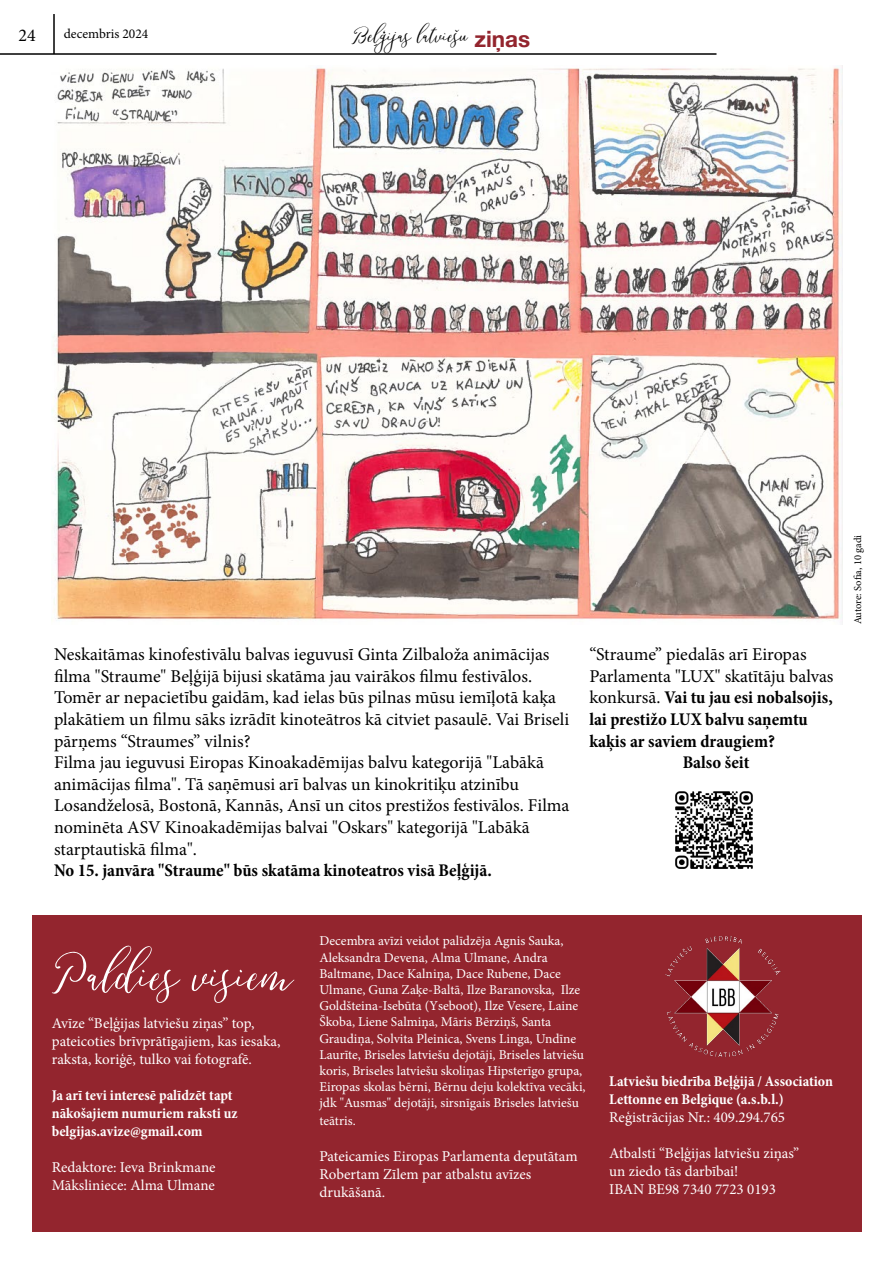
<style>
.page{position:relative;width:893px;height:1263px;background:#fff}
.page>*{position:absolute;margin:0;border:0;box-sizing:border-box;transform-origin:0 0}
.t1{font:55.5px "Harvester";color:#fff}
.t2{font:24px "Harvester";color:#000}
.t3{font:18px/21.6px "Minion Pro";color:#000}
.t4{font:700 condensed 18px "Minion Pro";color:#000}
.t5{font:15px/18px "Minion Pro";color:#fff}
.t6{font:700 condensed 15px/18px "Minion Pro";color:#fff}
.t7{font:13.5px/16.2px "Minion Pro";color:#fff}
.t8{font:13.5px "Minion Pro";color:#000}
.t9{font:10.5px "Minion Pro";letter-spacing:-.005em;color:#000}
.s1{font-weight:400;font-stretch:normal}
</style>
<div class="page">
<hr style="left:0;top:53px;width:716px;height:2px;background:#000">
<hr style="left:53px;top:14px;width:2px;height:40px;background:#000">
<div style="left:32px;top:916px;width:829px;height:316px;background:#93252e"></div>
<img style="left:665px;top:936px;width:116px;height:121px">
<img style="left:53px;top:65px;width:790px;height:558px">
<img style="left:675px;top:791px;width:78px;height:78px">
<p class="t3" style="left:18px;top:25px;width:19px">24</p>
<h2 class="t2" style="left:351px;top:18px;width:180px">Beļģijas latviešu <sub>ziņas</sub></h2>
<p class="t8" style="left:64px;top:25px;width:86px">decembris 2024</p>
<p class="t3" style="left:54px;top:644px;width:517px">Neskaitāmas kinofestivālu balvas ieguvusī Ginta Zilbaloža animācijas filma "Straume" Beļģijā bijusi skatāma jau vairākos filmu festivālos.<br>Tomēr ar nepacietību gaidām, kad ielas būs pilnas mūsu iemīļotā kaķa plakātiem un filmu sāks izrādīt kinoteātros kā citviet pasaulē. Vai Briseli pārņems “Straumes” vilnis?<br>Filma jau ieguvusi Eiropas Kinoakadēmijas balvu kategorijā "Labākā animācijas filma". Tā saņēmusi arī balvas un kinokritiķu atzinību Losandželosā, Bostonā, Kannās, Ansī un citos prestižos festivālos. Filma nominēta ASV Kinoakadēmijas balvai "Oskars" kategorijā "Labākā starptautiskā filma".</p>
<p class="t4" style="left:54px;top:858px;width:439px">No 15. janvāra "Straume" būs skatāma kinoteatros visā Beļģijā.</p>
<p class="t3" style="left:589px;top:644px;width:219px">“Straume” piedalās arī Eiropas</p>
<p class="t3" style="left:589px;top:665px;width:246px">Parlamenta "LUX" skatītāju balvas</p>
<p class="t4" style="left:589px;top:685px;width:245px"><span class="s1">konkursā.</span> Vai tu jau esi nobalsojis,</p>
<p class="t4" style="left:589px;top:707px;width:220px">lai prestižo LUX balvu saņemtu</p>
<p class="t4" style="left:589px;top:728px;width:187px">kaķis ar saviem draugiem?</p>
<p class="t4" style="left:683px;top:750px;width:68px">Balso šeit</p>
<p class="t9" style="left:851px;top:624px;width:91px;rotate:-90deg">Autore: Sofia, 10 gadi</p>
<h1 class="t1" style="left:52px;top:934px;width:243px">Paldies visiem</h1>
<p class="t5" style="left:52px;top:1014px;width:230px">Avīze “Beļģijas latviešu ziņas” top, pateicoties brīvprātīgajiem, kas iesaka, raksta, koriģē, tulko vai fotografē.</p>
<p class="t6" style="left:52px;top:1086px;width:187px">Ja arī tevi interesē palīdzēt tapt nākošajiem numuriem raksti uz belgijas.avize@gmail.com</p>
<p class="t5" style="left:52px;top:1158px;width:165px">Redaktore: Ieva Brinkmane<br>Māksliniece: Alma Ulmane</p>
<p class="t7" style="left:319px;top:933px;width:268px">Decembra avīzi veidot palīdzēja Agnis Sauka, Aleksandra Devena, Alma Ulmane, Andra Baltmane, Dace Kalniņa, Dace Rubene, Dace Ulmane, Guna Zaķe-Baltā, Ilze Baranovska, Ilze Goldšteina-Isebūta (Yseboot), Ilze Vesere, Laine Škoba, Liene Salmiņa, Māris Bērziņš, Santa Graudiņa, Solvita Pleinica, Svens Linga, Undīne Laurīte, Briseles latviešu dejotāji, Briseles latviešu koris, Briseles latviešu skoliņas Hipsterīgo grupa, Eiropas skolas bērni, Bērnu deju kolektīva vecāki, jdk "Ausmas" dejotāji, sirsnīgais Briseles latviešu</p>
<p class="t7" style="left:319px;top:1113px;width:38px">teātris.</p>
<p class="t5" style="left:319px;top:1147px;width:260px">Pateicamies Eiropas Parlamenta deputātam<br>Robertam Zīlem par atbalstu avīzes drukāšanā.</p>
<p class="t6" style="left:609px;top:1072px;width:225px">Latviešu biedrība Beļģijā / Association<br>Lettonne en Belgique (a.s.b.l.)</p>
<p class="t5" style="left:609px;top:1108px;width:177px">Reģistrācijas Nr.: 409.294.765</p>
<p class="t5" style="left:609px;top:1144px;width:192px">Atbalsti “Beļģijas latviešu ziņas” un ziedo tās darbībai!<br>IBAN BE98 7340 7723 0193</p>
</div>
